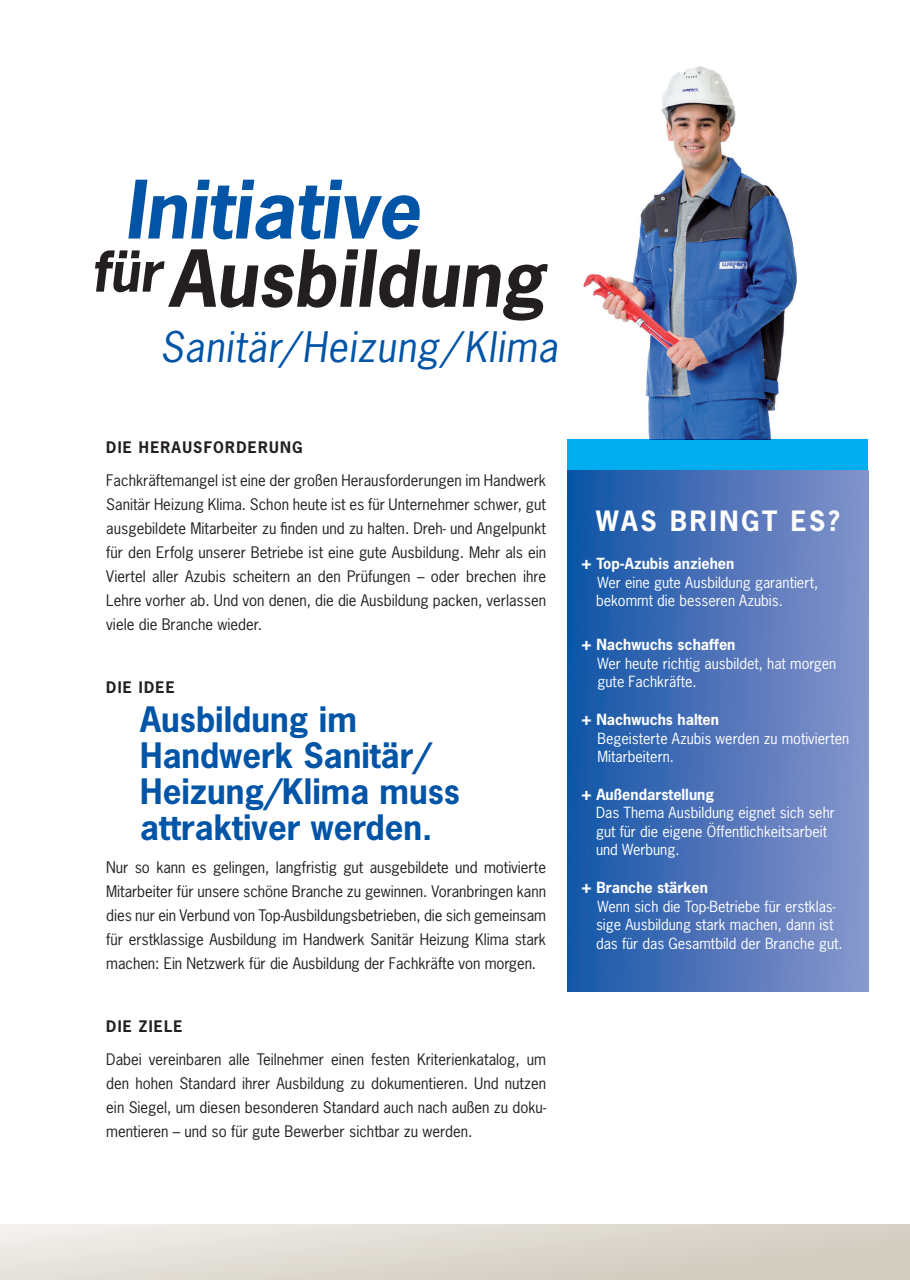
<style>
.page{position:relative;width:910px;height:1280px;background:#fff}
.page>*{position:absolute;margin:0;border:0;box-sizing:border-box;transform-origin:0 0}
.t1{font:italic 700 75.6px "News Gothic Std";color:#0154a6}
.t2{font:italic 700 73.8px "News Gothic Std";color:#231f20}
.t3{font:italic 39.6px "News Gothic Std";letter-spacing:.02em;color:#0154a6}
.t4{font:700 33px/36px "News Gothic Std";color:#0154a6}
.t5{font:700 26.4px "News Gothic Std";letter-spacing:.1em;color:#fff}
.t6{font:15px/24px "News Gothic Std";color:#231f20;text-align:justify}
.t7{font:700 15px "News Gothic Std";letter-spacing:.08em;color:#231f20}
.t8{font:14.55px/18.5px "News Gothic Std";color:#fff}
.s1{font-weight:700;font-size:18.45px}
.s2{font-weight:700}
</style>
<div class="page">
<img style="left:567px;top:66px;width:301px;height:374px">
<div style="left:567px;top:470px;width:301px;height:521px;background:linear-gradient(to right,#1154a6,#8995cc)"></div>
<div style="left:567px;top:440px;width:301px;height:30px;background:#00aeef"></div>
<div style="left:0;top:1225px;width:910px;height:55px;background:linear-gradient(to right,#ebe9e4,#d1cbbf)"></div>
<h1 class="t1" style="left:124px;top:160px;width:297px">Initiative</h1>
<h2 class="t2" style="left:92px;top:230px;width:454px"><sup>für</sup>Ausbildung</h2>
<h3 class="t3" style="left:160px;top:321px;width:399px">Sanitär/Heizung/Klima</h3>
<p class="t7" style="left:106px;top:437px;width:198px">DIE HERAUSFORDERUNG</p>
<p class="t6" style="left:106px;top:468px;width:441px">Fachkräftemangel ist eine der großen Herausforderungen im Handwerk Sanitär Heizung Klima. Schon heute ist es für Unternehmer schwer, gut ausgebildete Mitarbeiter zu finden und zu halten. Dreh- und Angelpunkt für den Erfolg unserer Betriebe ist eine gute Ausbildung. Mehr als ein Viertel aller Azubis scheitern an den Prüfungen – oder brechen ihre Lehre vorher ab. Und von denen, die die Ausbildung packen, verlassen viele die Branche wieder.</p>
<p class="t7" style="left:106px;top:677px;width:70px">DIE IDEE</p>
<h3 class="t4" style="left:140px;top:700px;width:321px">Ausbildung im<br>Handwerk Sanitär/<br>Heizung/Klima muss attraktiver werden.</h3>
<p class="t6" style="left:106px;top:855px;width:441px">Nur so kann es gelingen, langfristig gut ausgebildete und motivierte Mitarbeiter für unsere schöne Branche zu gewinnen. Voranbringen kann dies nur ein Verbund von Top-Ausbildungsbetrieben, die sich gemeinsam für erstklassige Ausbildung im Handwerk Sanitär Heizung Klima stark machen: Ein Netzwerk für die Ausbildung der Fachkräfte von morgen.</p>
<p class="t7" style="left:106px;top:1016px;width:78px">DIE ZIELE</p>
<p class="t6" style="left:106px;top:1047px;width:441px">Dabei vereinbaren alle Teilnehmer einen festen Kriterienkatalog, um den hohen Standard ihrer Ausbildung zu dokumentieren. Und nutzen ein Siegel, um diesen besonderen Standard auch nach außen zu doku&shy;mentieren – und so für gute Bewerber sichtbar zu werden.</p>
<h3 class="t5" style="left:596px;top:504px;width:245px">WAS BRINGT ES?</h3>
<p class="t8" style="left:596px;top:554px;width:224px;text-indent:-15px"><span class="s1">+</span> <span class="s2">Top-Azubis anziehen<br></span>Wer eine gute Ausbildung garantiert, bekommt die besseren Azubis.</p>
<p class="t8" style="left:597px;top:635px;width:240px;text-indent:-16px"><span class="s1">+</span> <span class="s2">Nachwuchs schaffen<br></span>Wer heute richtig ausbildet, hat morgen gute Fachkräfte.</p>
<p class="t8" style="left:597px;top:710px;width:253px;text-indent:-16px"><span class="s1">+</span> <span class="s2">Nachwuchs halten<br></span>Begeisterte Azubis werden zu motivierten<br>Mitarbeitern.</p>
<p class="t8" style="left:596px;top:785px;width:240px;text-indent:-15px"><span class="s1">+</span> <span class="s2">Außendarstellung<br></span>Das Thema Ausbildung eignet sich sehr gut für die eigene Öffentlichkeitsarbeit und Werbung.</p>
<p class="t8" style="left:596px;top:878px;width:248px;text-indent:-15px"><span class="s1">+</span> <span class="s2">Branche stärken<br></span>Wenn sich die Top-Betriebe für erstklas&shy;sige Ausbildung stark machen, dann ist das für das Gesamtbild der Branche gut.</p>
</div>
